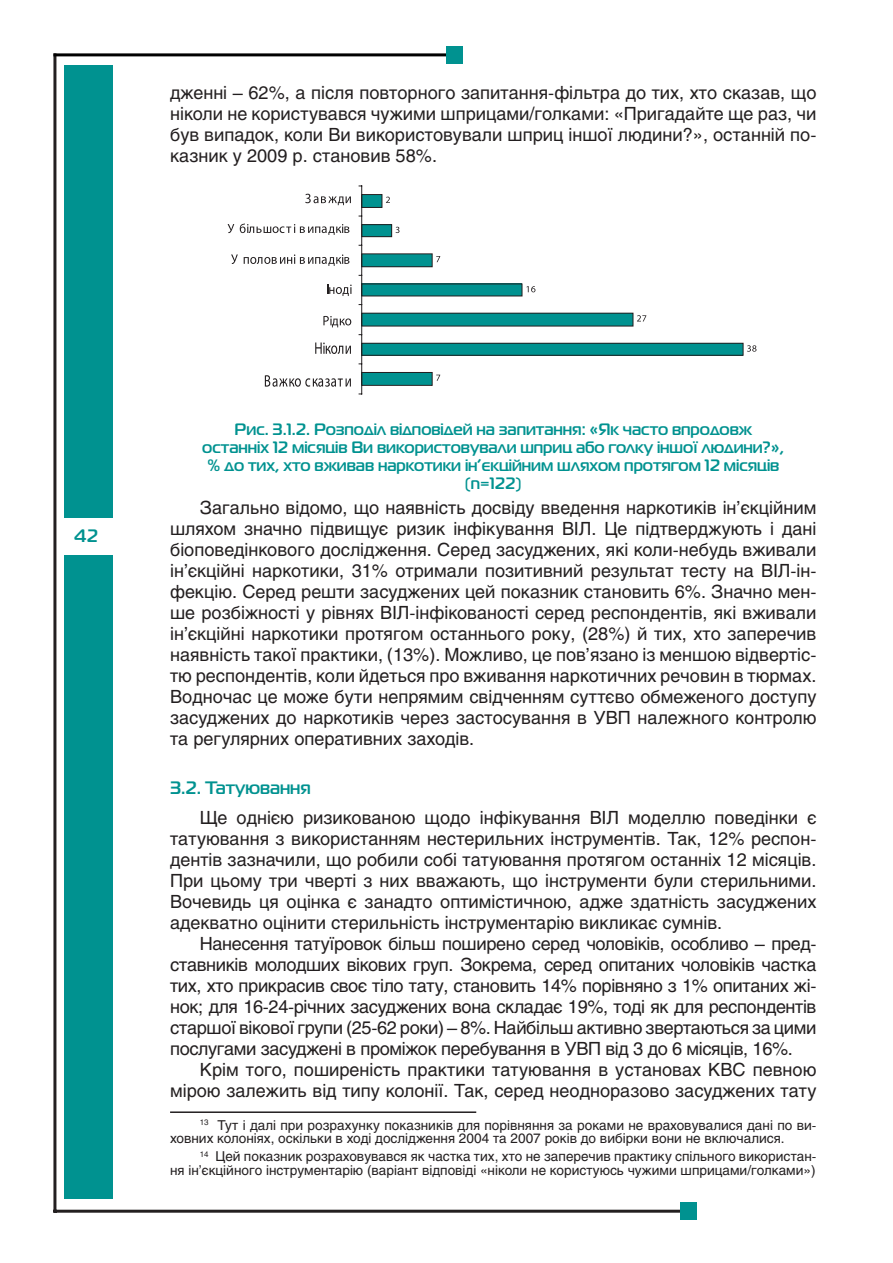
<style>
.page{position:relative;width:893px;height:1263px;background:#fff}
.page>*{position:absolute;margin:0;border:0;box-sizing:border-box;transform-origin:0 0}
.t1{font:18px/21px "Helios";color:#231f20;text-align:justify}
.t2{font:700 18px "Magistral C";color:#009290}
.t3{font:700 16.5px/18px "Magistral C";color:#009290;text-align:center}
.t4{font:13.5px/13.5px "Helios";color:#231f20}
</style>
<div class="page">
<div style="left:64px;top:65px;width:48px;height:453px;background:#009290"></div>
<hr style="left:53px;top:1210px;width:633px;height:3px;background:#231f20">
<hr style="left:53px;top:53px;width:3px;height:1160px;background:#231f20">
<hr style="left:53px;top:53px;width:400px;height:3px;background:#000">
<div style="left:64px;top:555px;width:48px;height:643px;background:#009290"></div>
<div style="left:446px;top:47px;width:17px;height:17px;background:#009290"></div>
<div style="left:680px;top:1202px;width:17px;height:17px;background:#009290"></div>
<div style="left:362px;top:372px;width:70px;height:13px;background:#009290"></div>
<div style="left:361px;top:372px;width:72px;height:14px;border:1px solid #231f20"></div>
<div style="left:362px;top:343px;width:381px;height:12px;background:#009290"></div>
<div style="left:361px;top:343px;width:382px;height:13px;border:1px solid #231f20"></div>
<div style="left:362px;top:313px;width:271px;height:13px;background:#009290"></div>
<div style="left:361px;top:313px;width:272px;height:13px;border:1px solid #231f20"></div>
<div style="left:362px;top:284px;width:160px;height:12px;background:#009290"></div>
<div style="left:361px;top:283px;width:161px;height:13px;border:1px solid #231f20"></div>
<div style="left:362px;top:254px;width:70px;height:13px;background:#009290"></div>
<div style="left:361px;top:253px;width:72px;height:14px;border:1px solid #231f20"></div>
<div style="left:362px;top:225px;width:30px;height:12px;background:#009290"></div>
<div style="left:361px;top:224px;width:31px;height:13px;border:1px solid #231f20"></div>
<div style="left:362px;top:195px;width:20px;height:12px;background:#009290"></div>
<div style="left:361px;top:194px;width:21px;height:14px;border:1px solid #231f20"></div>
<hr style="left:361px;top:186px;width:1px;height:208px;background:#231f20">
<svg style="left:436px;top:375px;width:4px;height:6px"></svg>
<svg style="left:747px;top:345px;width:9px;height:7px"></svg>
<svg style="left:637px;top:315px;width:9px;height:6px"></svg>
<svg style="left:527px;top:286px;width:8px;height:6px"></svg>
<svg style="left:436px;top:256px;width:4px;height:6px"></svg>
<svg style="left:396px;top:227px;width:3px;height:6px"></svg>
<svg style="left:386px;top:197px;width:4px;height:6px"></svg>
<svg style="left:265px;top:375px;width:86px;height:12px"></svg>
<svg style="left:315px;top:342px;width:36px;height:12px"></svg>
<svg style="left:323px;top:316px;width:28px;height:11px"></svg>
<svg style="left:327px;top:285px;width:25px;height:11px"></svg>
<svg style="left:231px;top:254px;width:7px;height:10px"></svg>
<svg style="left:244px;top:254px;width:105px;height:12px"></svg>
<svg style="left:228px;top:224px;width:6px;height:9px"></svg>
<svg style="left:240px;top:223px;width:109px;height:12px"></svg>
<svg style="left:305px;top:194px;width:46px;height:11px"></svg>
<hr style="left:170px;top:1111px;width:306px;height:2px;background:#231f20">
<p class="t1" style="left:170px;top:84px;width:648px">дженні – 62%, а після повторного запитання-фільтра до тих, хто сказав, що ніколи не користувався чужими шприцами/голками: «Пригадайте ще раз, чи був випадок, коли Ви використовували шприц іншої людини?», останній по&shy;казник у 2009 р. становив 58%.</p>
<p class="t2" style="left:74px;top:529px;width:25px">42</p>
<p class="t3" style="left:202px;top:421px;width:583px">Рис. 3.1.2. Розподіл відповідей на запитання: «Як часто впродовж останніх 12 місяців Ви використовували шприц або голку іншої людини?», % до тих, хто вживав наркотики ін’єкційним шляхом протягом 12 місяців (n=122)</p>
<p class="t1" style="left:170px;top:499px;width:648px;text-indent:30px">Загально відомо, що наявність досвіду введення наркотиків ін’єкційним шляхом значно підвищує ризик інфікування ВІЛ. Це підтверджують і дані біоповедінкового дослідження. Серед засуджених, які коли-небудь вживали ін’єкційні наркотики, 31% отримали позитивний результат тесту на ВІЛ-ін&shy;фекцію. Серед решти засуджених цей показник становить 6%. Значно мен&shy;ше розбіжності у рівнях ВІЛ-інфікованості серед респондентів, які вживали ін’єкційні наркотики протягом останнього року, (28%) й тих, хто заперечив наявність такої практики, (13%). Можливо, це пов’язано із меншою відвертіс&shy;тю респондентів, коли йдеться про вживання наркотичних речовин в тюрмах.<br>Водночас це може бути непрямим свідченням суттєво обмеженого доступу засуджених до наркотиків через застосування в УВП належного контролю та регулярних оперативних заходів.</p>
<p class="t2" style="left:170px;top:781px;width:142px">3.2. Татуювання</p>
<p class="t1" style="left:170px;top:808px;width:648px;text-indent:30px">Ще однією ризикованою щодо інфікування ВІЛ моделлю поведінки є татуювання з використанням нестерильних інструментів. Так, 12% респон&shy;дентів зазначили, що робили собі татуювання протягом останніх 12 місяців.<br>При цьому три чверті з них вважають, що інструменти були стерильними.<br>Вочевидь ця оцінка є занадто оптимістичною, адже здатність засуджених адекватно оцінити стерильність інструментарію викликає сумнів.</p>
<p class="t1" style="left:170px;top:934px;width:648px;text-indent:30px">Нанесення татуїровок більш поширено серед чоловіків, особливо – пред&shy;ставників молодших вікових груп. Зокрема, серед опитаних чоловіків частка тих, хто прикрасив своє тіло тату, становить 14% порівняно з 1% опитаних жі&shy;нок; для 16-24-річних засуджених вона складає 19%, тоді як для респондентів старшої вікової групи (25-62 роки) – 8%. Найбільш активно звертаються за цими послугами засуджені в проміжок перебування в УВП від 3 до 6 місяців, 16%.</p>
<p class="t1" style="left:170px;top:1060px;width:648px;text-align:right">Крім того, поширеність практики татуювання в установах КВС певною мірою залежить від типу колонії. Так, серед неодноразово засуджених тату</p>
<p class="t4" style="left:170px;top:1119px;width:648px;text-indent:30px"><sup>13</sup> Тут і далі при розрахунку показників для порівняння за роками не враховувалися дані по ви&shy;ховних колоніях, оскільки в ході дослідження 2004 та 2007 років до вибірки вони не включалися.</p>
<p class="t4" style="left:170px;top:1151px;width:648px;text-align:right"><sup>14</sup> Цей показник розраховувався як частка тих, хто не заперечив практику спільного використан-<br>ня ін’єкційного інструментарію (варіант відповіді «ніколи не користуюсь чужими шприцами/голками»)</p>
</div>
